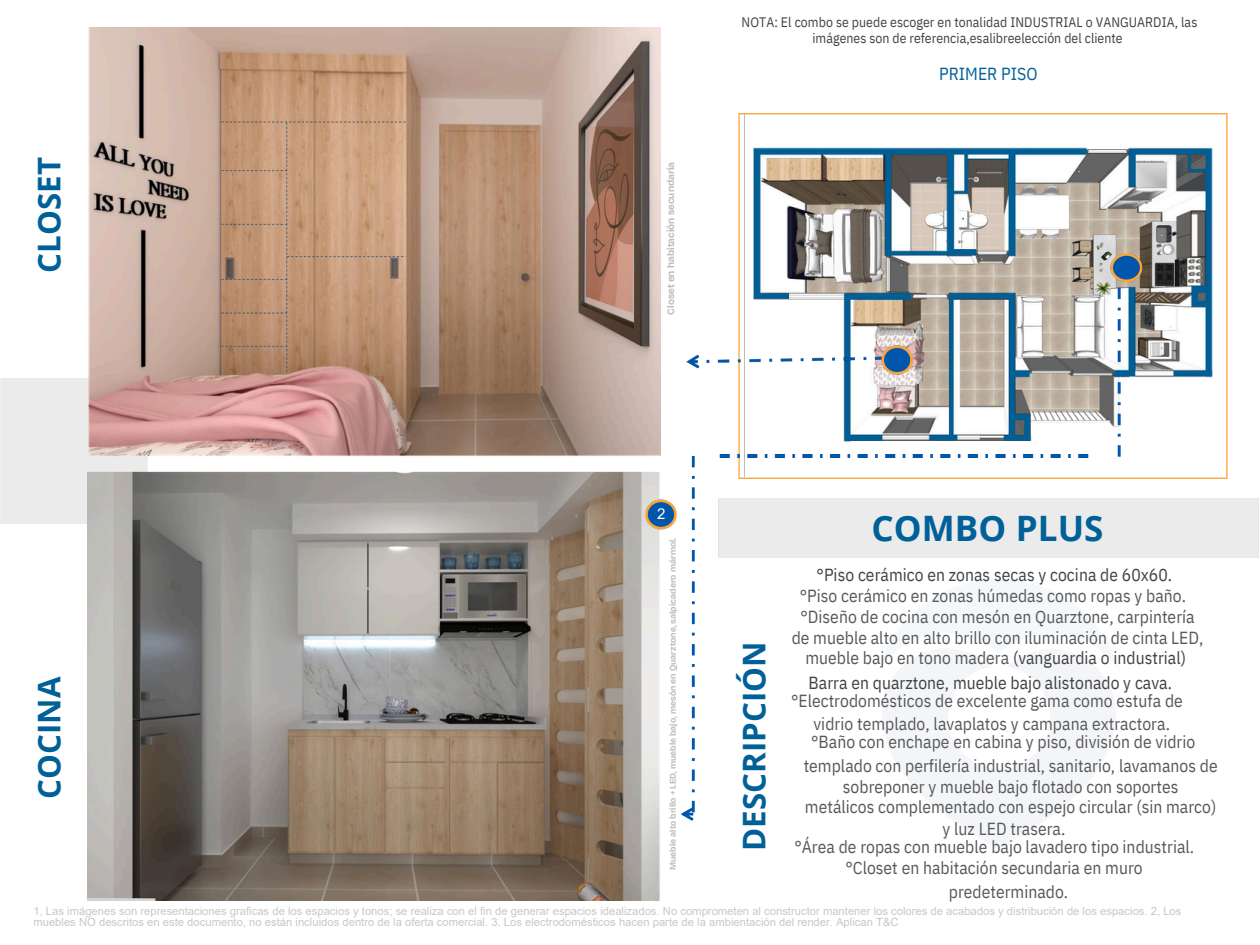
<style>
.page{position:relative;width:1260px;height:945px;background:#fff}
.page>*{position:absolute;margin:0;border:0;box-sizing:border-box;transform-origin:0 0}
.t1{font:700 35px "Open Sans";letter-spacing:.005em;color:#006098}
.t2{font:700 31.25px "Open Sans";letter-spacing:.005em;color:#006098}
.t3{font:17.5px/20.6px "IBM Plex Sans Cond";letter-spacing:.005em;color:#595959;text-align:center}
.t4{font:17.5px "IBM Plex Sans Cond";letter-spacing:.005em;color:#434343}
.t5{font:17.5px "IBM Plex Sans Cond";letter-spacing:.005em;color:#006098}
.t6{font:15px "Arial";color:#fff}
.t7{font:13.75px "IBM Plex Sans Cond";letter-spacing:.005em;color:#434343}
.t8{font:11.25px/11.2px "Arial";color:#c8c8c8}
.t9{font:700 10px "Bricolage Grotesque 18 pt";color:#bdbdbd}
.t10{font:700 8.75px "Bricolage Grotesque 18 pt";color:#bdbdbd}
.s1{color:#fff}
.s2{color:#434343}
</style>
<div class="page">
<img style="left:739px;top:113px;width:488px;height:366px">
<svg style="left:681px;top:808px;width:12px;height:13px"></svg>
<hr style="left:692px;top:456px;width:3px;height:356px;background:#0056ab">
<img style="left:686px;top:339px;width:233px;height:41px">
<img style="left:1105px;top:247px;width:44px;height:215px">
<img style="left:88px;top:28px;width:573px;height:873px">
<img style="left:216px;top:115px;width:195px;height:264px">
<img style="left:640px;top:494px;width:37px;height:41px">
<img style="left:719px;top:455px;width:395px;height:2px">
<h5 class="t7" style="left:742px;top:13px;width:457px">NOTA: El combo se puede escoger en tonalidad INDUSTRIAL o VANGUARDIA, las</h5>
<h5 class="t7" style="left:812px;top:29px;width:312px">imágenes son de referencia,esalibreelección del cliente</h5>
<h2 class="t2" style="left:27px;top:273px;width:117px;rotate:-90deg">CLOSET</h2>
<h2 class="t2" style="left:27px;top:799px;width:124px;rotate:-90deg">COCINA</h2>
<p class="t9" style="left:665px;top:315px;width:154px;rotate:-90deg">Closet en habitación secundaria</p>
<h3 class="t5" style="left:939px;top:62px;width:100px">PRIMER PISO</h3>
<p class="t6" style="left:657px;top:505px;width:10px">2</p>
<p class="t10" style="left:668px;top:870px;width:334px;rotate:-90deg">Mueble alto brillo + LED, mueble bajo, mesón en Quarztone, salpicadero mármol.</p>
<h2 class="t2" style="left:732px;top:851px;width:211px;rotate:-90deg">DESCRIPCIÓN</h2>
<h1 class="t1" style="left:871px;top:503px;width:234px">COMBO PLUS</h1>
<h4 class="t4" style="left:810px;top:563px;width:363px"><span class="s1">•</span>°Piso cerámico en zonas secas y cocina de 60x60.</h4>
<h4 class="t3" style="left:793px;top:585px;width:394px"><span class="s1">•</span>°Piso cerámico en zonas húmedas como ropas y baño.</h4>
<h4 class="t3" style="left:792px;top:606px;width:413px">°Diseño de cocina con mesón en Quarztone, carpintería de mueble alto en alto brillo con iluminación de cinta LED, mueble bajo en tono madera <span class="s2">(vanguardia o industrial)</span></h4>
<h4 class="t4" style="left:809px;top:671px;width:365px">Barra en quarztone, mueble bajo alistonado y cava.</h4>
<h4 class="t3" style="left:791px;top:690px;width:393px">°Electrodomésticos de excelente gama como estufa de</h4>
<h4 class="t3" style="left:813px;top:713px;width:358px">vidrio templado, lavaplatos y campana extractora.</h4>
<h4 class="t3" style="left:811px;top:731px;width:386px">°Baño con enchape en cabina y piso, división de vidrio</h4>
<h4 class="t3" style="left:804px;top:755px;width:415px">templado con perfilería industrial, sanitario, lavamanos de sobreponer y mueble bajo flotado con soportes<br>metálicos complementado con espejo circular (sin marco)</h4>
<h4 class="t3" style="left:943px;top:818px;width:124px">y luz LED trasera.</h4>
<h4 class="t3" style="left:788px;top:837px;width:408px"><span class="s1">•</span>°Área de ropas con mueble bajo lavadero tipo industrial.</h4>
<h4 class="t3" style="left:839px;top:857px;width:305px"><span class="s1">•</span>°Closet en habitación secundaria en muro</h4>
<h4 class="t3" style="left:949px;top:881px;width:121px">predeterminado.</h4>
<h6 class="t8" style="left:33px;top:906px;width:1150px">1, Las imágenes son representaciones graficas de los espacios y tonos; se realiza con el fin de generar espacios idealizados. No comprometen al constructor mantener los colores de acabados y distribución de los espacios. 2, Los muebles NO descritos en este documento, no están incluidos dentro de la oferta comercial. 3. Los electrodomésticos hacen parte de la ambientación del render. Aplican T&amp;C</h6>
</div>
